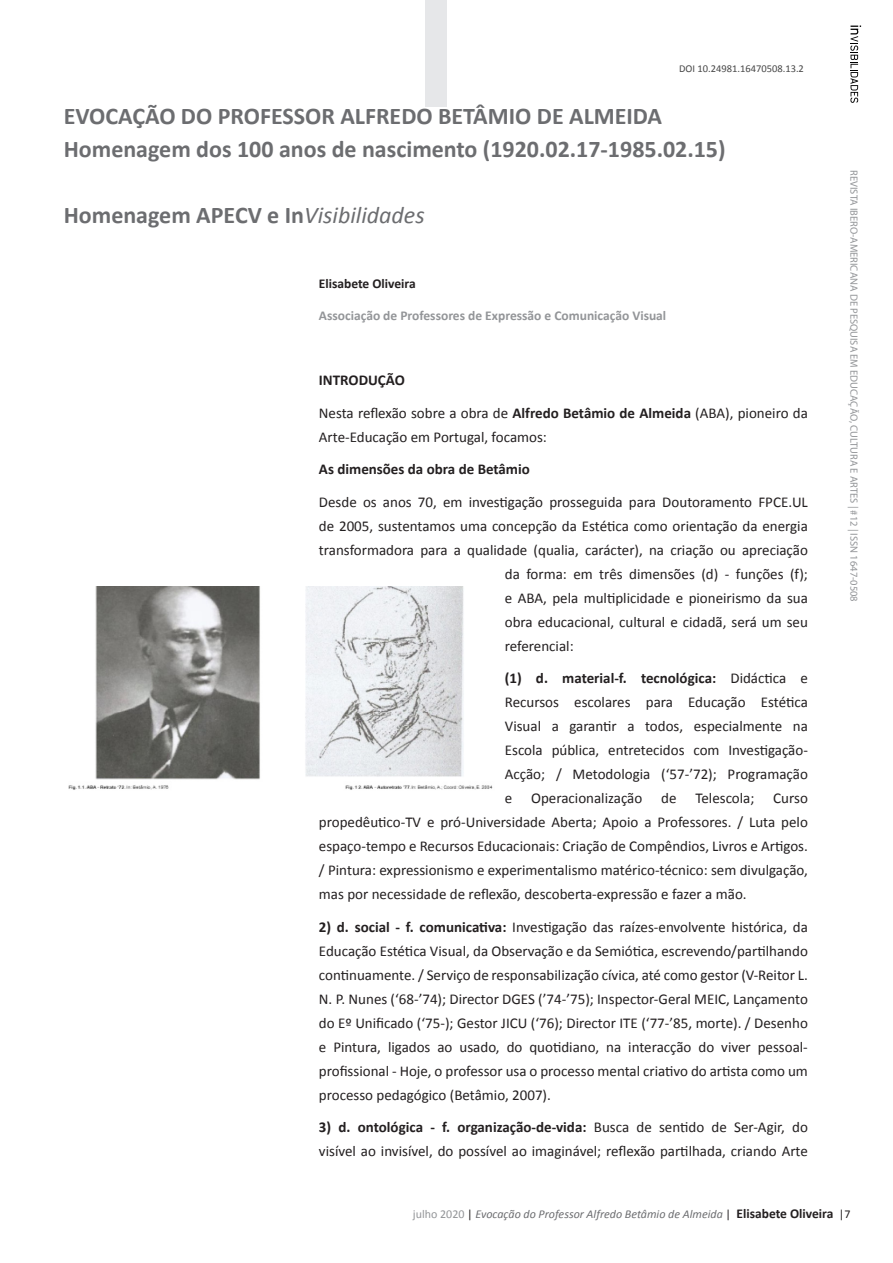
<style>
.page{position:relative;width:893px;height:1263px;background:#fff}
.page>*{position:absolute;margin:0;border:0;box-sizing:border-box;transform-origin:0 0}
.t1{font:700 24px/33px "Calibri";color:#6c6d70}
.t2{font:15px/24px "Calibri";color:#231f20;text-align:justify}
.t3{font:700 15px "Calibri";color:#231f20}
.t4{font:700 13.5px "Calibri";color:#939598}
.t5{font:700 13.5px "Calibri";color:#231f20}
.t6{font:italic 12px "Calibri";color:#6c6d70}
.t7{font:10.5px "Myriad Pro";color:#939598}
.t8{font:10.5px "Calibri";color:#474747}
.s1{font-weight:400;font-style:italic}
.s2{font-weight:700}
.s3{font-style:normal;color:#939598}
.s4{font-style:normal;color:#231f20}
.s5{font-weight:700;font-style:normal;font-size:13.5px;color:#231f20}
</style>
<div class="page">
<div style="left:425px;top:0;width:21px;height:106px;background:#e6e7e9"></div>
<svg style="left:850px;top:26px;width:11px;height:77px"></svg>
<img style="left:68px;top:587px;width:425px;height:203px">
<p class="t8" style="left:679px;top:62px;width:126px">DOI 10.24981.16470508.13.2</p>
<h1 class="t1" style="left:64px;top:99px;width:663px">EVOCAÇÃO DO PROFESSOR ALFREDO BETÂMIO DE ALMEIDA<br>Homenagem dos 100 anos de nascimento (1920.02.17-1985.02.15)</h1>
<h1 class="t1" style="left:64px;top:198px;width:362px">Homenagem APECV e In<span class="s1">Visibilidades</span></h1>
<p class="t5" style="left:319px;top:275px;width:98px">Elisabete Oliveira</p>
<p class="t4" style="left:319px;top:307px;width:349px">Associação de Professores de Expressão e Comunicação Visual</p>
<p class="t2" style="left:319px;top:363px;width:490px;line-height:32.5px"><span class="s2">INTRODUÇÃO<br></span>Nesta reflexão sobre a obra de <span class="s2">Alfredo Betâmio de Almeida</span> (ABA), pioneiro da</p>
<p class="t2" style="left:319px;top:424px;width:230px">Arte-Educação em Portugal, focamos:</p>
<p class="t3" style="left:319px;top:460px;width:212px">As dimensões da obra de Betâmio</p>
<p class="t2" style="left:319px;top:489px;width:490px">Desde os anos 70, em investigação prosseguida para Doutoramento FPCE.UL</p>
<p class="t2" style="left:319px;top:513px;width:490px">de 2005, sustentamos uma concepção da Estética como orientação da energia</p>
<p class="t2" style="left:319px;top:537px;width:490px">transformadora para a qualidade (qualia, carácter), na criação ou apreciação</p>
<p class="t2" style="left:505px;top:561px;width:305px">da forma: em três dimensões (d) - funções (f);</p>
<p class="t2" style="left:505px;top:585px;width:305px">e ABA, pela multiplicidade e pioneirismo da sua</p>
<p class="t2" style="left:505px;top:609px;width:305px">obra educacional, cultural e cidadã, será um seu</p>
<p class="t2" style="left:505px;top:633px;width:70px">referencial:</p>
<p class="t2" style="left:505px;top:665px;width:305px"><span class="s2">(1) d. material-f. tecnológica:</span> Didáctica e Recursos escolares para Educação Estética Visual a garantir a todos, especialmente na Escola pública, entretecidos com Investigação-Acção; / Metodologia (‘57-’72); Programação e</p>
<p class="t2" style="left:531px;top:785px;width:113px">Operacionalização</p>
<p class="t2" style="left:661px;top:785px;width:17px">de</p>
<p class="t2" style="left:695px;top:785px;width:60px">Telescola;</p>
<p class="t2" style="left:319px;top:785px;width:490px;text-indent:454px">Curso propedêutico-TV e pró-Universidade Aberta; Apoio a Professores. / Luta pelo espaço-tempo e Recursos Educacionais: Criação de Compêndios, Livros e Artigos. / Pintura: expressionismo e experimentalismo matérico-técnico: sem divulgação, mas por necessidade de reflexão, descoberta-expressão e fazer a mão.</p>
<p class="t2" style="left:319px;top:914px;width:490px"><span class="s2">2) d. social - f. comunicativa:</span> Investigação das raízes-envolvente histórica, da Educação Estética Visual, da Observação e da Semiótica, escrevendo/partilhando continuamente. / Serviço de responsabilização cívica, até como gestor (V-Reitor L.<br>N. P. Nunes (‘68-’74); Director DGES (’74-’75); Inspector-Geral MEIC, Lançamento do Eº Unificado (‘75-); Gestor JICU (‘76); Director ITE (‘77-’85, morte). / Desenho e Pintura, ligados ao usado, do quotidiano, na interacção do viver pessoal&shy;profissional - Hoje, o professor usa o processo mental criativo do artista como um processo pedagógico (Betâmio, 2007).</p>
<p class="t2" style="left:319px;top:1114px;width:490px"><span class="s2">3) d. ontológica - f. organização-de-vida:</span> Busca de sentido de Ser-Agir, do visível ao invisível, do possível ao imaginável; reflexão partilhada, criando Arte</p>
<p class="t7" style="left:860px;top:170px;width:433px;rotate:90deg">REVISTA IBERO-AMERICANA DE PESQUISA EM EDUCAÇÃO, CULTURA E ARTES | #12 | ISSN 1647-0508</p>
<p class="t6" style="left:413px;top:1207px;width:439px"><span class="s3">julho 2020</span> <span class="s4">|</span> Evocação do Professor Alfredo Betâmio de Almeida <span class="s4">|</span> <span class="s5">Elisabete Oliveira</span> <span class="s4">|7</span></p>
</div>
